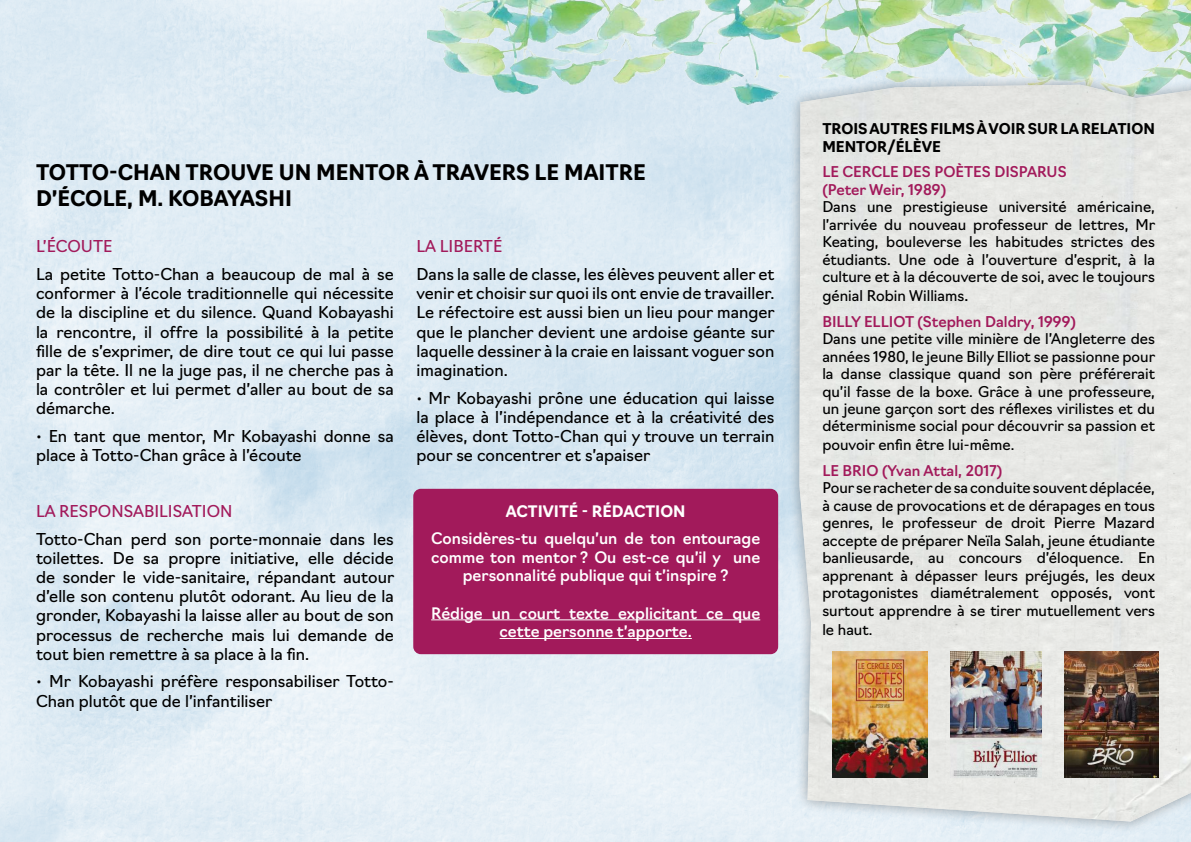
<style>
.page{position:relative;width:1191px;height:842px;background:#fff}
.page>*{position:absolute;margin:0;border:0;box-sizing:border-box;transform-origin:0 0}
.t1{font:700 21px/25.2px "Navigo";color:#000}
.t2{font:16px/19.2px "Navigo";color:#000;text-align:justify}
.t3{font:16px "Navigo";color:#a21a5b}
.t4{font:500 15.5px/18.6px "Navigo";color:#fff;text-align:center}
.t5{font:700 15.5px "Navigo";color:#fff}
.t6{font:14.6px/17.5px "Navigo";color:#000;text-align:justify}
.t7{font:500 14.6px/17.5px "Navigo";color:#a21a5b}
.t8{font:700 14.6px/17.5px "Navigo";color:#000}
.s1{font-weight:400;color:#000}
.s2{font-weight:400;font-size:15.7px;color:#000}
</style>
<div class="page">
<img style="left:427px;top:0;width:764px;height:237px">
<div style="left:787px;top:72px;width:404px;height:762px;background:#000;opacity:.33"></div>
<img style="left:799px;top:85px;width:392px;height:736px">
<img style="left:950px;top:651px;width:91px;height:126px">
<img style="left:833px;top:651px;width:94px;height:126px">
<img style="left:1064px;top:651px;width:94px;height:126px">
<div style="left:413px;top:489px;width:365px;height:165px;background:#a21a5b;border-radius:8px"></div>
<hr style="left:431px;top:619px;width:329px;height:1px;background:#fff">
<hr style="left:499px;top:638px;width:193px;height:1px;background:#fff">
<h1 class="t1" style="left:36px;top:158px;width:611px">TOTTO-CHAN TROUVE UN MENTOR À TRAVERS LE MAITRE<br>D’ÉCOLE, M. KOBAYASHI</h1>
<p class="t3" style="left:36px;top:234px;width:78px">L’ÉCOUTE</p>
<p class="t2" style="left:36px;top:263px;width:359px">La petite Totto-Chan a beaucoup de mal à se conformer à l’école traditionnelle qui nécessite de la discipline et du silence. Quand Kobayashi la rencontre, il offre la possibilité à la petite fille de s’exprimer, de dire tout ce qui lui passe par la tête. Il ne la juge pas, il ne cherche pas à la contrôler et lui permet d’aller au bout de sa démarche.</p>
<p class="t2" style="left:36px;top:425px;width:359px">• En tant que mentor, Mr Kobayashi donne sa place à Totto-Chan grâce à l’écoute</p>
<p class="t3" style="left:36px;top:498px;width:198px">LA RESPONSABILISATION</p>
<p class="t2" style="left:36px;top:528px;width:360px">Totto-Chan perd son porte-monnaie dans les toilettes. De sa propre initiative, elle décide de sonder le vide-sanitaire, répandant autour d’elle son contenu plutôt odorant. Au lieu de la gronder, Kobayashi la laisse aller au bout de son processus de recherche mais lui demande de tout bien remettre à sa place à la fin.</p>
<p class="t2" style="left:36px;top:671px;width:359px">• Mr Kobayashi préfère responsabiliser Totto-<br>Chan plutôt que de l’infantiliser</p>
<p class="t3" style="left:416px;top:234px;width:87px">LA LIBERTÉ</p>
<p class="t2" style="left:416px;top:263px;width:360px">Dans la salle de classe, les élèves peuvent aller et venir et choisir sur quoi ils ont envie de travailler.<br>Le réfectoire est aussi bien un lieu pour manger que le plancher devient une ardoise géante sur laquelle dessiner à la craie en laissant voguer son imagination.</p>
<p class="t2" style="left:416px;top:387px;width:359px">• Mr Kobayashi prône une éducation qui laisse la place à l’indépendance et à la créativité des élèves, dont Totto-Chan qui y trouve un terrain pour se concentrer et s’apaiser</p>
<p class="t5" style="left:506px;top:499px;width:181px">ACTIVITÉ - RÉDACTION</p>
<p class="t4" style="left:431px;top:528px;width:330px">Considères-tu quelqu’un de ton entourage comme ton mentor ? Ou est-ce qu’il y une personnalité publique qui t’inspire ?</p>
<p class="t4" style="left:431px;top:602px;width:330px">Rédige un court texte explicitant ce que cette personne t’apporte.</p>
<p class="t8" style="left:822px;top:119px;width:334px">TROIS AUTRES FILMS À VOIR SUR LA RELATION<br>MENTOR/ÉLÈVE</p>
<p class="t7" style="left:822px;top:162px;width:246px">LE CERCLE DES POÈTES DISPARUS (Peter Weir, 1989)</p>
<p class="t6" style="left:822px;top:197px;width:334px">Dans une prestigieuse université américaine, l’arrivée du nouveau professeur de lettres, Mr Keating, bouleverse les habitudes strictes des étudiants. Une ode à l’ouverture d’esprit, à la culture et à la découverte de soi, avec le toujours</p>
<p class="t7" style="left:822px;top:282px;width:255px;line-height:25.7px"><span class="s1">génial Robin Williams</span><span class="s2">.<br></span>BILLY ELLIOT (Stephen Daldry, 1999)</p>
<p class="t6" style="left:822px;top:329px;width:334px">Dans une petite ville minière de l’Angleterre des années 1980, le jeune Billy Elliot se passionne pour la danse classique quand son père préférerait qu’il fasse de la boxe. Grâce à une professeure, un jeune garçon sort des réflexes virilistes et du déterminisme social pour découvrir sa passion et</p>
<p class="t6" style="left:822px;top:435px;width:193px">pouvoir enfin être lui-même.</p>
<p class="t7" style="left:822px;top:461px;width:181px">LE BRIO (Yvan Attal, 2017)</p>
<p class="t6" style="left:822px;top:478px;width:334px">Pour se racheter de sa conduite souvent déplacée, à cause de provocations et de dérapages en tous genres, le professeur de droit Pierre Mazard accepte de préparer Neïla Salah, jeune étudiante banlieusarde, au concours d’éloquence. En apprenant à dépasser leurs préjugés, les deux protagonistes diamétralement opposés, vont surtout apprendre à se tirer mutuellement vers</p>
<p class="t6" style="left:822px;top:619px;width:52px">le haut.</p>
</div>
